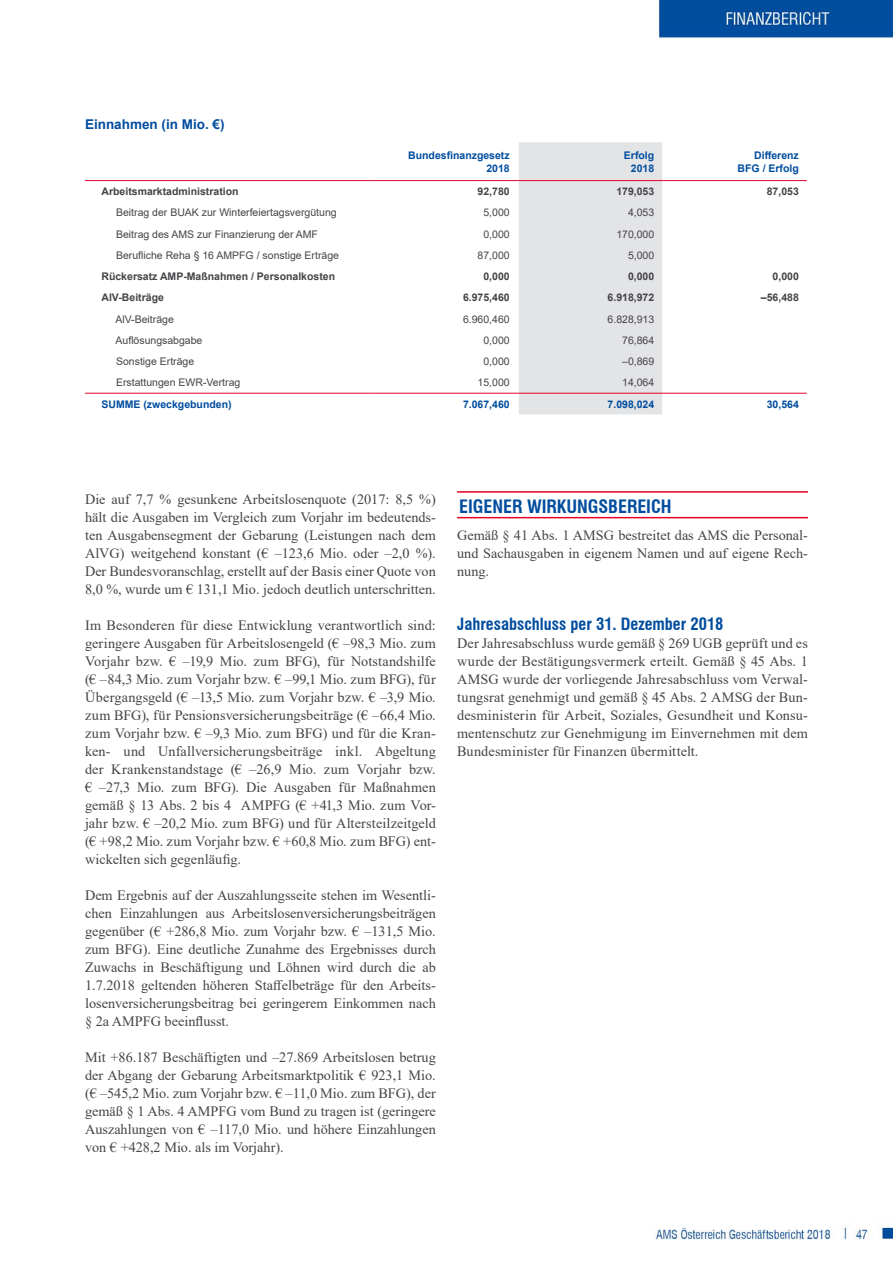
<style>
.page{position:relative;width:893px;height:1263px;background:#fff}
.page>*{position:absolute;margin:0;border:0;box-sizing:border-box;transform-origin:0 0}
.h1_linien{font:700 condensed 18px "Swiss 721 BT";color:#004d9f}
.hl3{font:700 condensed 16.5px "Swiss 721 BT";color:#004d9f}
.Standard_Text{font:14.25px/18px "Times New Roman";color:#454347;text-align:justify}
.t1{font:700 13.5px "Arial";color:#004d9f}
.tabellen_txt{font:10.5px "Arial";color:#454347}
.tabellen_txt-2{font:700 10.5px "Arial";color:#454347}
.tabellen_txt-3{font:700 10.5px "Arial";color:#004d9f}
</style>
<div class="page">
<img style="left:85px;top:0;width:808px;height:1240px">
<hr style="left:373px;top:142px;width:1px;height:38px;background:#fff">
<svg style="left:373px;top:181px;width:1px;height:233px"></svg>
<div style="left:518px;top:142px;width:145px;height:272px;background:#e3e4e6"></div>
<hr style="left:807px;top:142px;width:1px;height:39px;background:#fff">
<svg style="left:807px;top:181px;width:1px;height:233px"></svg>
<hr style="left:85px;top:180px;width:289px;height:1px;background:#e60029">
<hr style="left:374px;top:180px;width:144px;height:1px;background:#e60029">
<hr style="left:518px;top:180px;width:145px;height:1px;background:#e60029">
<hr style="left:663px;top:180px;width:144px;height:1px;background:#e60029">
<hr style="left:85px;top:393px;width:289px;height:1px;background:#e60029">
<hr style="left:374px;top:393px;width:144px;height:1px;background:#e60029">
<hr style="left:518px;top:393px;width:145px;height:1px;background:#e60029">
<hr style="left:663px;top:393px;width:144px;height:1px;background:#e60029">
<hr style="left:457px;top:491px;width:351px;height:2px;background:#e60029">
<hr style="left:457px;top:517px;width:351px;height:1px;background:#e60029">
<p class="t1" style="left:85px;top:115px;width:141px">Einnahmen (in Mio. €)</p>
<p class="tabellen_txt-3" style="left:408px;top:148px;width:103px">Bundesfinanzgesetz</p>
<p class="tabellen_txt-3" style="left:486px;top:160px;width:25px">2018</p>
<p class="tabellen_txt-3" style="left:624px;top:148px;width:32px">Erfolg</p>
<p class="tabellen_txt-3" style="left:631px;top:160px;width:25px">2018</p>
<p class="tabellen_txt-3" style="left:754px;top:148px;width:46px">Differenz</p>
<p class="tabellen_txt-3" style="left:738px;top:160px;width:63px">BFG / Erfolg</p>
<p class="tabellen_txt-2" style="left:101px;top:184px;width:139px">Arbeitsmarktadministration</p>
<p class="tabellen_txt-2" style="left:478px;top:184px;width:34px">92,780</p>
<p class="tabellen_txt-2" style="left:616px;top:184px;width:39px">179,053</p>
<p class="tabellen_txt-2" style="left:767px;top:184px;width:34px">87,053</p>
<p class="tabellen_txt" style="left:116px;top:205px;width:222px">Beitrag der BUAK zur Winterfeiertagsvergütung</p>
<p class="tabellen_txt" style="left:483px;top:205px;width:28px">5,000</p>
<p class="tabellen_txt" style="left:628px;top:205px;width:28px">4,053</p>
<p class="tabellen_txt" style="left:116px;top:227px;width:203px">Beitrag des AMS zur Finanzierung der AMF</p>
<p class="tabellen_txt" style="left:483px;top:227px;width:28px">0,000</p>
<p class="tabellen_txt" style="left:616px;top:227px;width:39px">170,000</p>
<p class="tabellen_txt" style="left:116px;top:248px;width:224px">Berufliche Reha § 16 AMPFG / sonstige Erträge</p>
<p class="tabellen_txt" style="left:478px;top:248px;width:34px">87,000</p>
<p class="tabellen_txt" style="left:628px;top:248px;width:28px">5,000</p>
<p class="tabellen_txt-2" style="left:101px;top:269px;width:235px">Rückersatz AMP-Maßnahmen / Personalkosten</p>
<p class="tabellen_txt-2" style="left:483px;top:269px;width:28px">0,000</p>
<p class="tabellen_txt-2" style="left:628px;top:269px;width:28px">0,000</p>
<p class="tabellen_txt-2" style="left:773px;top:269px;width:28px">0,000</p>
<p class="tabellen_txt-2" style="left:101px;top:290px;width:64px">AlV-Beiträge</p>
<p class="tabellen_txt-2" style="left:463px;top:290px;width:48px">6.975,460</p>
<p class="tabellen_txt-2" style="left:608px;top:290px;width:48px">6.918,972</p>
<p class="tabellen_txt-2" style="left:761px;top:290px;width:39px">–56,488</p>
<p class="tabellen_txt" style="left:115px;top:312px;width:60px">AlV-Beiträge</p>
<p class="tabellen_txt" style="left:463px;top:312px;width:48px">6.960,460</p>
<p class="tabellen_txt" style="left:608px;top:312px;width:48px">6.828,913</p>
<p class="tabellen_txt" style="left:115px;top:333px;width:88px">Auflösungsabgabe</p>
<p class="tabellen_txt" style="left:483px;top:333px;width:28px">0,000</p>
<p class="tabellen_txt" style="left:622px;top:333px;width:34px">76,864</p>
<p class="tabellen_txt" style="left:116px;top:354px;width:80px">Sonstige Erträge</p>
<p class="tabellen_txt" style="left:483px;top:354px;width:28px">0,000</p>
<p class="tabellen_txt" style="left:622px;top:354px;width:34px">–0,869</p>
<p class="tabellen_txt" style="left:116px;top:375px;width:126px">Erstattungen EWR-Vertrag</p>
<p class="tabellen_txt" style="left:478px;top:375px;width:34px">15,000</p>
<p class="tabellen_txt" style="left:622px;top:375px;width:34px">14,064</p>
<p class="tabellen_txt-3" style="left:101px;top:397px;width:132px">SUMME (zweckgebunden)</p>
<p class="tabellen_txt-3" style="left:463px;top:397px;width:48px">7.067,460</p>
<p class="tabellen_txt-3" style="left:608px;top:397px;width:48px">7.098,024</p>
<p class="tabellen_txt-3" style="left:767px;top:397px;width:34px">30,564</p>
<p class="Standard_Text" style="left:85px;top:490px;width:352px">Die auf 7,7 % gesunkene Arbeitslosenquote (2017: 8,5 %) hält die Ausgaben im Vergleich zum Vorjahr im bedeutends&shy;ten Ausgabensegment der Gebarung (Leistungen nach dem AlVG) weitgehend konstant (€ –123,6 Mio. oder –2,0 %).<br>Der Bundesvoranschlag, erstellt auf der Basis einer Quote von 8,0 %, wurde um € 131,1 Mio. jedoch deutlich unterschritten.</p>
<p class="Standard_Text" style="left:85px;top:616px;width:352px">Im Besonderen für diese Entwicklung verantwortlich sind: geringere Ausgaben für Arbeitslosengeld (€ –98,3 Mio. zum Vorjahr bzw. € –19,9 Mio. zum BFG), für Notstandshilfe (€ –84,3 Mio. zum Vorjahr bzw. € –99,1 Mio. zum BFG), für Übergangsgeld (€ –13,5 Mio. zum Vorjahr bzw. € –3,9 Mio. zum BFG), für Pensionsversicherungsbeiträge (€ –66,4 Mio. zum Vorjahr bzw. € –9,3 Mio. zum BFG) und für die Kran&shy;ken- und Unfallversicherungsbeiträge inkl. Abgeltung der Krankenstandstage (€ –26,9 Mio. zum Vorjahr bzw. € –27,3 Mio. zum BFG). Die Ausgaben für Maßnahmen gemäß § 13 Abs. 2 bis 4 AMPFG (€ +41,3 Mio. zum Vor&shy;jahr bzw. € –20,2 Mio. zum BFG) und für Altersteilzeitgeld (€ +98,2 Mio. zum Vorjahr bzw. € +60,8 Mio. zum BFG) ent&shy;wickelten sich gegenläufig.</p>
<p class="Standard_Text" style="left:85px;top:886px;width:352px">Dem Ergebnis auf der Auszahlungsseite stehen im Wesentli&shy;chen Einzahlungen aus Arbeitslosenversicherungsbeiträgen gegenüber (€ +286,8 Mio. zum Vorjahr bzw. € –131,5 Mio. zum BFG). Eine deutliche Zunahme des Ergebnisses durch Zuwachs in Beschäftigung und Löhnen wird durch die ab 1.7.2018 geltenden höheren Staffelbeträge für den Arbeits&shy;losenversicherungsbeitrag bei geringerem Einkommen nach § 2a AMPFG beeinflusst.</p>
<p class="Standard_Text" style="left:85px;top:1048px;width:352px">Mit +86.187 Beschäftigten und –27.869 Arbeitslosen betrug der Abgang der Gebarung Arbeitsmarktpolitik € 923,1 Mio. (€ –545,2 Mio. zum Vorjahr bzw. € –11,0 Mio. zum BFG), der gemäß § 1 Abs. 4 AMPFG vom Bund zu tragen ist (geringere Auszahlungen von € –117,0 Mio. und höhere Einzahlungen von € +428,2 Mio. als im Vorjahr).</p>
<h1 class="h1_linien" style="left:459px;top:495px;width:214px">EIGENER WIRKUNGSBEREICH</h1>
<p class="Standard_Text" style="left:457px;top:526px;width:352px">Gemäß § 41 Abs. 1 AMSG bestreitet das AMS die Personal&shy;und Sachausgaben in eigenem Namen und auf eigene Rech&shy;nung.</p>
<h1 class="hl3" style="left:457px;top:614px;width:268px">Jahresabschluss per 31. Dezember 2018</h1>
<p class="Standard_Text" style="left:457px;top:634px;width:352px">Der Jahresabschluss wurde gemäß § 269 UGB geprüft und es wurde der Bestätigungsvermerk erteilt. Gemäß § 45 Abs. 1<br>AMSG wurde der vorliegende Jahresabschluss vom Verwal&shy;tungsrat genehmigt und gemäß § 45 Abs. 2 AMSG der Bun&shy;desministerin für Arbeit, Soziales, Gesundheit und Konsu&shy;mentenschutz zur Genehmigung im Einvernehmen mit dem Bundesminister für Finanzen übermittelt.</p>
</div>
